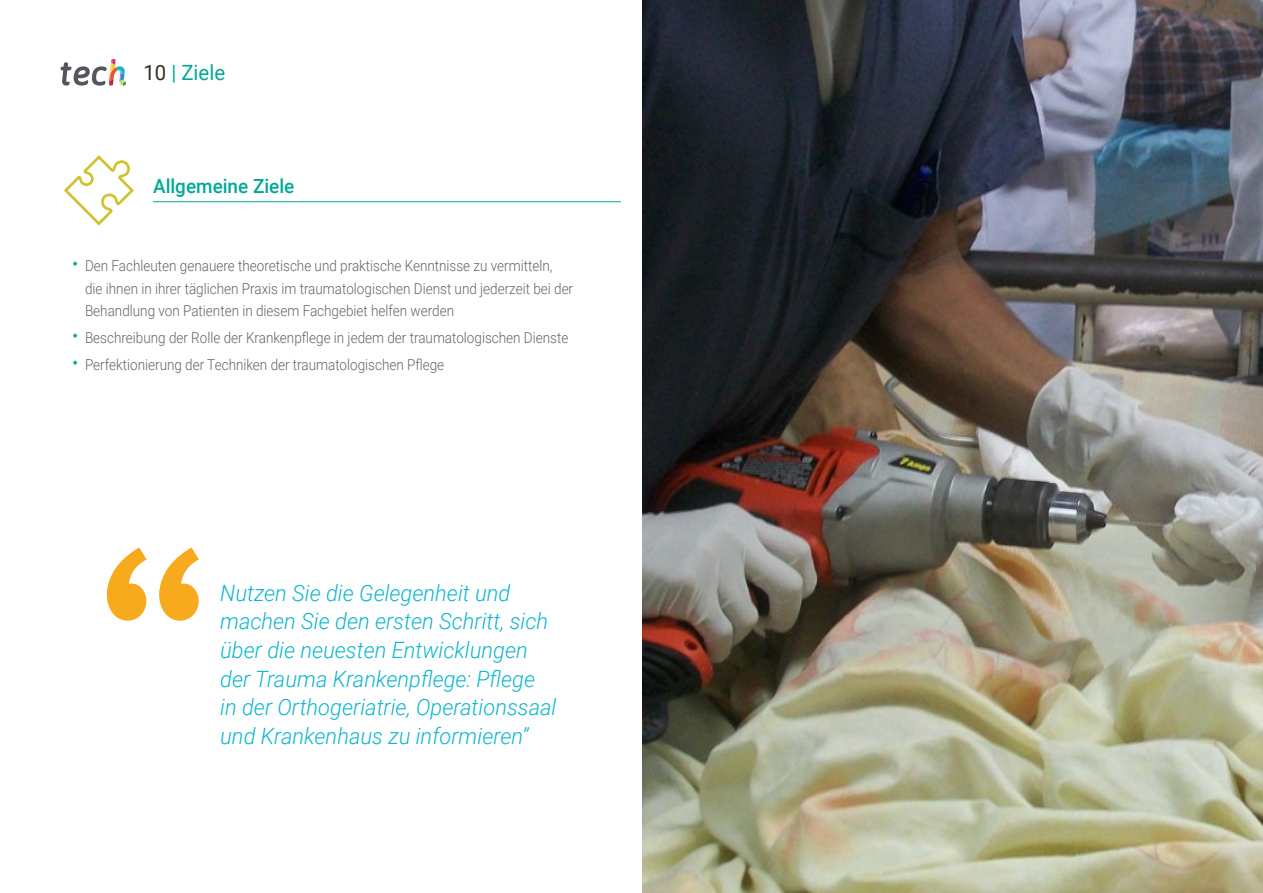
<style>
.page{position:relative;width:1263px;height:893px;background:#fff}
.page>*{position:absolute;margin:0;border:0;box-sizing:border-box;transform-origin:0 0}
.t1{font:italic 300 22.5px/28.5px "Roboto";color:#0fb6cf}
.t2{font:21px "Roboto";color:#00a996}
.t3{font:500 19.5px "Roboto";color:#00a996}
.t4{font:300 15px/22.5px "Roboto";color:#61646a;scale:.9 1}
.s1{color:#312e20}
</style>
<div class="page">
<img style="left:642px;top:0;width:621px;height:893px">
<svg style="left:107px;top:547px;width:92px;height:74px"></svg>
<svg style="left:61px;top:59px;width:65px;height:27px"></svg>
<hr style="left:153px;top:201px;width:468px;height:1px;background:#00a996">
<svg style="left:64px;top:155px;width:70px;height:71px"></svg>
<h2 class="t2" style="left:144px;top:57px;width:83px"><span class="s1">10</span> | Ziele</h2>
<h3 class="t3" style="left:153px;top:173px;width:143px">Allgemeine Ziele</h3>
<p class="t4" style="left:85px;top:254px;width:544px">Den Fachleuten genauere theoretische und praktische Kenntnisse zu vermitteln, die ihnen in ihrer täglichen Praxis im traumatologischen Dienst und jederzeit bei der<br>Behandlung von Patienten in diesem Fachgebiet helfen werden</p>
<p class="t4" style="left:85px;top:324px;width:538px;line-height:26.7px">Beschreibung der Rolle der Krankenpflege in jedem der traumatologischen Dienste<br>Perfektionierung der Techniken der traumatologischen Pflege</p>
<h1 class="t1" style="left:220px;top:578px;width:338px">Nutzen Sie die Gelegenheit und machen Sie den ersten Schritt, sich über die neuesten Entwicklungen der Trauma Krankenpflege: Pflege in der Orthogeriatrie, Operationssaal und Krankenhaus zu informieren”</h1>
</div>
